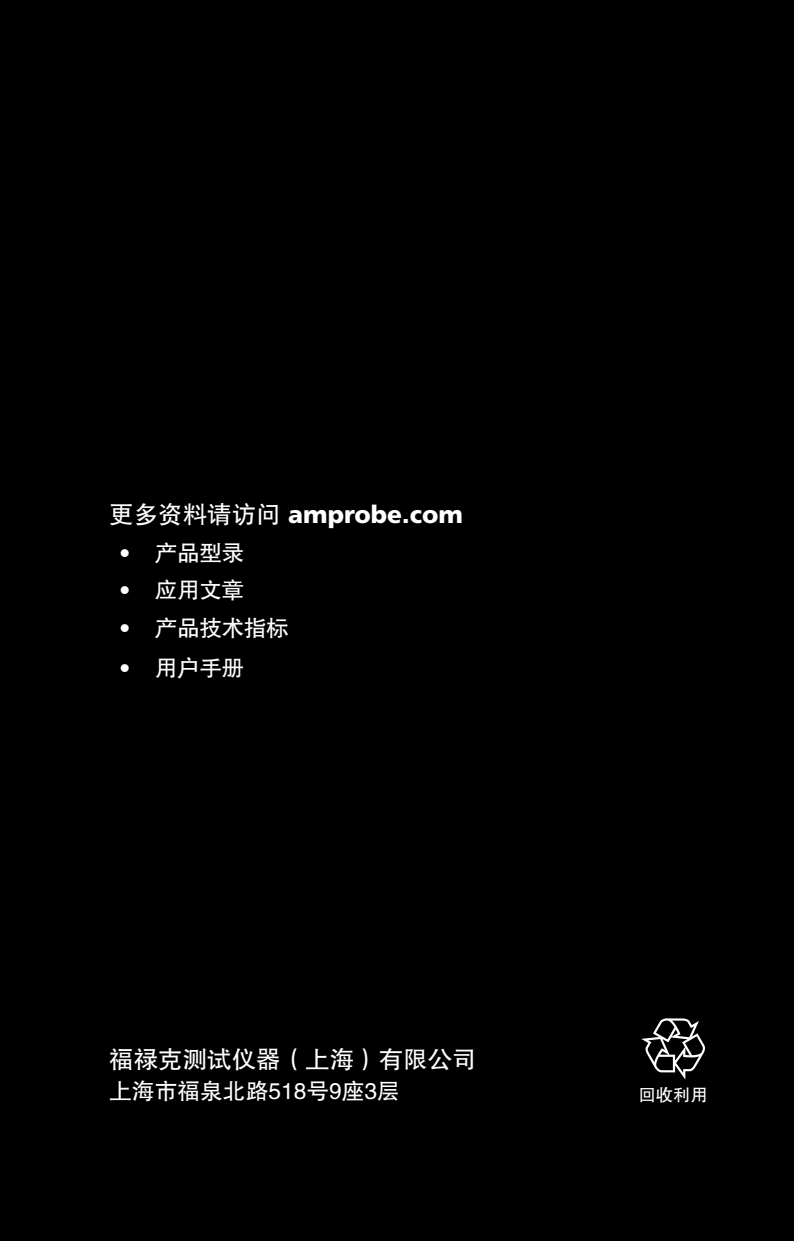
<style>
.page{position:relative;width:794px;height:1241px;background:#fff}
.page>*{position:absolute;margin:0;border:0;box-sizing:border-box;transform-origin:0 0}
.t1{font:900 24.5px "Frutiger LT Std";color:#fff}
.t2{font:24.5px "FZHTJW GB1 0";color:#fff}
.t3{font:22.75px "FZHTJW GB1 0";letter-spacing:-.01em;color:#fff}
.t4{font:17.5px "FZHTJW GB1 0";color:#fff}
.s1{font-family:"FZHTJW GB1 0";font-weight:400}
.s2{font-family:"Frutiger LT Std";font-weight:700}
</style>
<div class="page">
<div style="left:0;top:0;width:794px;height:1240px;background:#000"></div>
<svg style="left:641px;top:1018px;width:64px;height:61px"></svg>
<p class="t1" style="left:109px;top:499px;width:355px"><span class="s1">更多资料请访问</span> amprobe.com</p>
<p class="t3" style="left:119px;top:540px;width:127px"><span class="s2">•</span> 产品型录</p>
<p class="t3" style="left:119px;top:578px;width:127px"><span class="s2">•</span> 应用文章</p>
<p class="t3" style="left:119px;top:616px;width:171px"><span class="s2">•</span> 产品技术指标</p>
<p class="t3" style="left:119px;top:655px;width:127px"><span class="s2">•</span> 用户手册</p>
<p class="t2" style="left:109px;top:1045px;width:369px">福禄克测试仪器（上海）有限公司</p>
<p class="t3" style="left:109px;top:1077px;width:292px">上海市福泉北路518号9座3层</p>
<p class="t4" style="left:638px;top:1084px;width:71px">回收利用</p>
</div>
